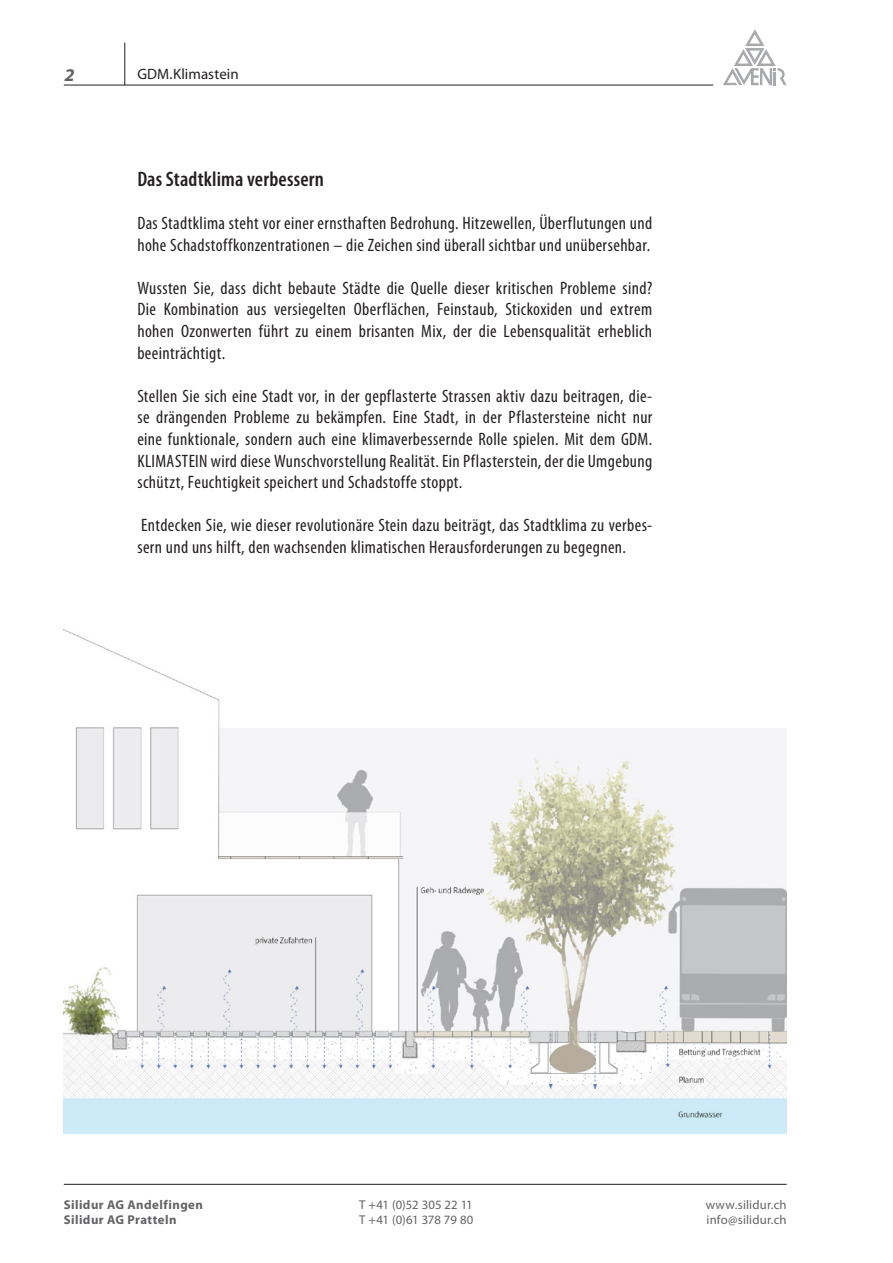
<style>
.page{position:relative;width:893px;height:1263px;background:#fff}
.page>*{position:absolute;margin:0;border:0;box-sizing:border-box;transform-origin:0 0}
.t1{font:600 condensed 21px "Myriad Pro";letter-spacing:.01em;color:#231f20}
.t2{font:condensed 18px/21.6px "Myriad Pro";letter-spacing:.02em;color:#231f20}
.t3{font:italic 700 18px "Myriad Pro";color:#636366}
.t4{font:15px "Myriad Pro";letter-spacing:.005em;color:#231f20}
.t5{font:12.75px "Myriad Pro";letter-spacing:.01em;color:#636366}
.t6{font:700 12.75px "Myriad Pro";letter-spacing:.035em;color:#636366}
.t7{font:12.75px "Myriad Pro";letter-spacing:-.01em;color:#636366}
</style>
<div class="page">
<hr style="left:125px;top:43px;width:1px;height:42px;background:#231f20">
<hr style="left:64px;top:1184px;width:723px;height:1px;background:#231f20">
<hr style="left:64px;top:85px;width:649px;height:1px;background:#231f20">
<svg style="left:723px;top:29px;width:64px;height:56px"></svg>
<img style="left:64px;top:629px;width:723px;height:505px">
<p class="t3" style="left:64px;top:63px;width:15px">2</p>
<p class="t4" style="left:137px;top:65px;width:103px">GDM.Klimastein</p>
<p class="t1" style="left:137px;top:166px;width:188px">Das Stadtklima verbessern</p>
<p class="t2" style="left:137px;top:212px;width:516px">Das Stadtklima steht vor einer ernsthaften Bedrohung. Hitzewellen, Überflutungen und hohe Schadstoffkonzentrationen – die Zeichen sind überall sichtbar und unübersehbar.</p>
<p class="t2" style="left:137px;top:277px;width:516px;text-align:justify">Wussten Sie, dass dicht bebaute Städte die Quelle dieser kritischen Probleme sind?<br>Die Kombination aus versiegelten Oberflächen, Feinstaub, Stickoxiden und extrem hohen Ozonwerten führt zu einem brisanten Mix, der die Lebensqualität erheblich beeinträchtigt.</p>
<p class="t2" style="left:137px;top:385px;width:516px;text-align:justify">Stellen Sie sich eine Stadt vor, in der gepflasterte Strassen aktiv dazu beitragen, die&shy;se drängenden Probleme zu bekämpfen. Eine Stadt, in der Pflastersteine nicht nur eine funktionale, sondern auch eine klimaverbessernde Rolle spielen. Mit dem GDM.<br>KLIMASTEIN wird diese Wunschvorstellung Realität. Ein Pflasterstein, der die Umgebung schützt, Feuchtigkeit speichert und Schadstoffe stoppt.</p>
<p class="t2" style="left:137px;top:514px;width:516px">Entdecken Sie, wie dieser revolutionäre Stein dazu beiträgt, das Stadtklima zu verbes&shy;sern und uns hilft, den wachsenden klimatischen Herausforderungen zu begegnen.</p>
<p class="t6" style="left:64px;top:1196px;width:141px">Silidur AG Andelfingen</p>
<p class="t5" style="left:359px;top:1196px;width:115px">T +41 (0)52 305 22 11</p>
<p class="t5" style="left:706px;top:1196px;width:82px">www.silidur.ch</p>
<p class="t6" style="left:64px;top:1211px;width:114px">Silidur AG Pratteln</p>
<p class="t7" style="left:359px;top:1211px;width:116px">T +41 (0)61 378 79 80</p>
<p class="t5" style="left:707px;top:1211px;width:82px">info@silidur.ch</p>
</div>
